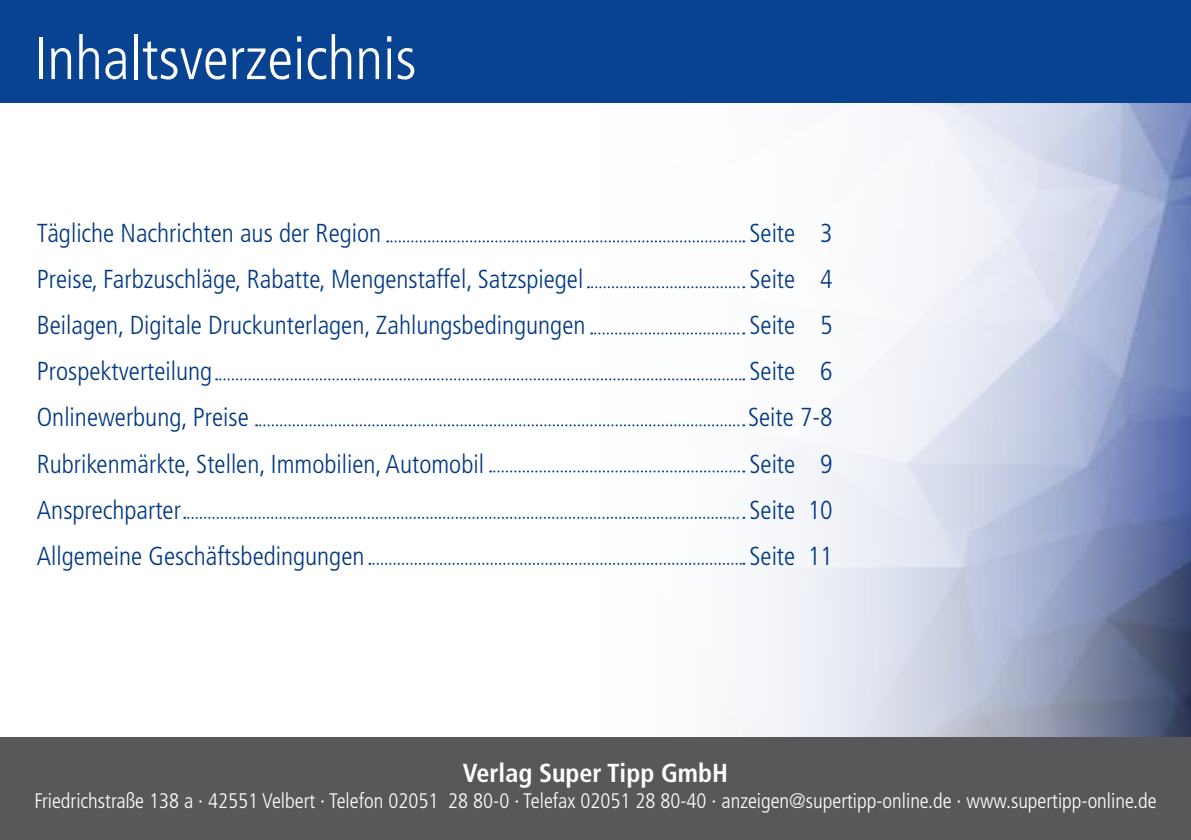
<style>
.page{position:relative;width:1191px;height:840px;background:#fff}
.page>*{position:absolute;margin:0;border:0;box-sizing:border-box;transform-origin:0 0}
.t1{font:300 condensed 60px "Frutiger LT Std";color:#fff}
.t2{font:300 condensed 26px "Frutiger LT Std";color:#003882}
.t3{font:700 condensed 26px "Frutiger LT Std";color:#fff}
.t4{font:300 condensed 21px "Frutiger LT Std";color:#fff}
</style>
<div class="page">
<img style="left:536px;top:102px;width:655px;height:635px">
<div style="left:0;top:0;width:1191px;height:102px;background:#084392"></div>
<div style="left:0;top:737px;width:1191px;height:102px;background:#58585a"></div>
<svg style="left:387px;top:240px;width:357px;height:2px"></svg>
<svg style="left:588px;top:286px;width:156px;height:2px"></svg>
<svg style="left:591px;top:332px;width:153px;height:2px"></svg>
<svg style="left:216px;top:378px;width:528px;height:2px"></svg>
<svg style="left:256px;top:424px;width:488px;height:2px"></svg>
<svg style="left:490px;top:470px;width:254px;height:2px"></svg>
<svg style="left:184px;top:516px;width:560px;height:2px"></svg>
<svg style="left:369px;top:562px;width:375px;height:2px"></svg>
<h1 class="t1" style="left:34px;top:24px;width:384px">I nhaltsverzeichnis</h1>
<p class="t2" style="left:37px;top:218px;width:346px">Tägliche Nachrichten aus der Region</p>
<p class="t2" style="left:749px;top:218px;width:85px">Seite 3</p>
<p class="t2" style="left:37px;top:264px;width:548px">Preise, Farbzuschläge, Rabatte, Mengenstaffel, Satzspiegel</p>
<p class="t2" style="left:749px;top:264px;width:85px">Seite 4</p>
<p class="t2" style="left:37px;top:310px;width:550px">Beilagen, Digitale Druckunterlagen, Zahlungsbedingungen</p>
<p class="t2" style="left:749px;top:310px;width:85px">Seite 5</p>
<p class="t2" style="left:37px;top:356px;width:177px">Prospektverteilung</p>
<p class="t2" style="left:749px;top:356px;width:85px">Seite 6</p>
<p class="t2" style="left:37px;top:402px;width:213px">Onlinewerbung, Preise</p>
<p class="t2" style="left:748px;top:402px;width:86px">Seite 7-8</p>
<p class="t2" style="left:37px;top:448px;width:448px">Rubrikenmärkte, Stellen, I mmobilien, Automobil</p>
<p class="t2" style="left:749px;top:448px;width:85px">Seite 9</p>
<p class="t2" style="left:37px;top:494px;width:145px">Ansprechparter</p>
<p class="t2" style="left:749px;top:494px;width:85px">Seite 10</p>
<p class="t2" style="left:37px;top:540px;width:329px">Allgemeine Geschäftsbedingungen</p>
<p class="t2" style="left:749px;top:540px;width:85px">Seite 11</p>
<p class="t3" style="left:463px;top:757px;width:266px">Verlag Super Tipp GmbH</p>
<p class="t4" style="left:34px;top:788px;width:1123px">Friedrichstraße 138 a · 42551 Velbert · Telefon 02051 28 80-0 · Telefax 02051 28 80-40 · anzeigen@supertipp-online.de · www.supertipp-online.de</p>
</div>
